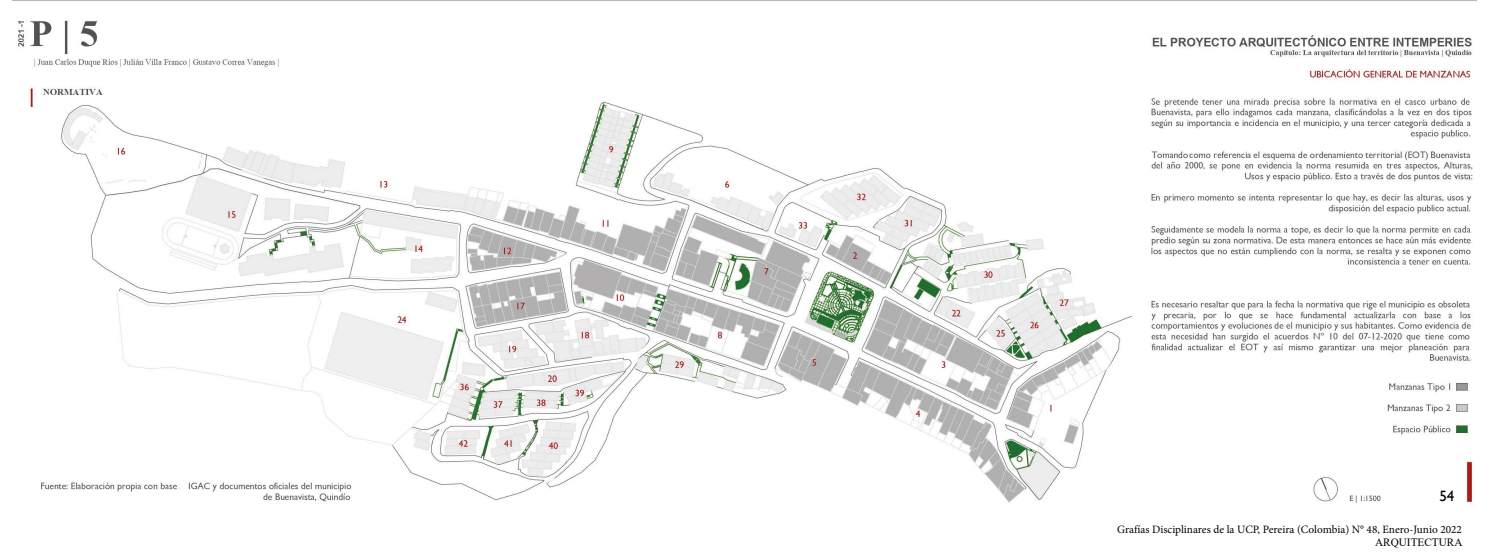
<style>
.page{position:relative;width:1489px;height:553px;background:#fff}
.page>*{position:absolute;margin:0;border:0;box-sizing:border-box;transform-origin:0 0}
.t1{font:15px "Gill Sans";color:#010202}
.t2{font:11.25px "Minion Pro";color:#000}
.t3{font:11.25px "Times New Roman";color:#000}
</style>
<div class="page">
<img style="left:13px;top:0;width:1462px;height:503px">
<div style="left:1433px;top:484px;width:31px;height:23px;background:#fff"></div>
<svg style="left:178px;top:481px;width:11px;height:9px"></svg>
<h1 class="t1" style="left:1439px;top:487px;width:16px">54</h1>
<p class="t3" style="left:1374px;top:535px;width:89px">ARQUITECTURA</p>
<p class="t2" style="left:1116px;top:522px;width:346px">Grafías Disciplinares de la UCP, Pereira (Colombia) N° 48, Enero-Junio 2022</p>
</div>
